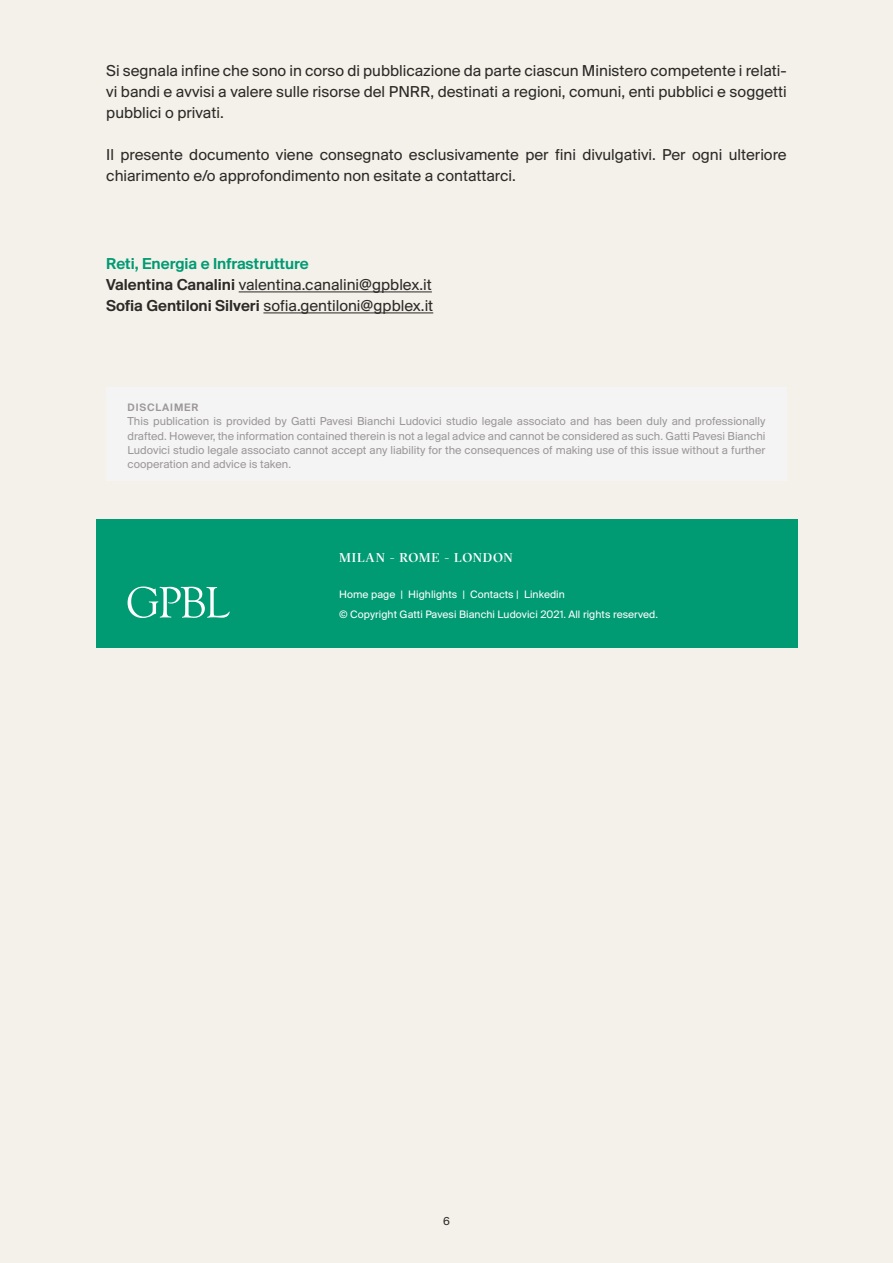
<style>
.page{position:relative;width:893px;height:1263px;background:#f3f1ea}
.page>*{position:absolute;margin:0;border:0;box-sizing:border-box;transform-origin:0 0}
.t1{font:16.5px/21px "Suisse BP Intl";color:#2c2926}
.t2{font:16.5px "Suisse BP Intl Antique";color:#009a73}
.t3{font:500 12.75px "GT Sectra Fine";letter-spacing:.075em;color:#fff}
.t4{font:12px/14.4px "Suisse BP Intl";color:#9c9899;text-align:justify}
.t5{font:12px "Suisse BP Intl";color:#2c2926}
.t6{font:11.25px/19.5px "Suisse BP Intl";letter-spacing:.005em;color:#fff}
.t7{font:11.25px "Suisse BP Intl Antique";letter-spacing:.075em;color:#9c9899}
.s1{font-family:"Suisse BP Intl Antique"}
</style>
<div class="page">
<div style="left:106px;top:387px;width:681px;height:94px;background:#f5f4f4"></div>
<div style="left:96px;top:519px;width:701px;height:129px;background:#009a73"></div>
<svg style="left:128px;top:586px;width:102px;height:32px"></svg>
<hr style="left:239px;top:291px;width:193px;height:1px;background:#2c2926">
<hr style="left:263px;top:312px;width:170px;height:1px;background:#2c2926">
<p class="t1" style="left:106px;top:60px;width:682px;text-align:justify">Si segnala infine che sono in corso di pubblicazione da parte ciascun Ministero competente i relati&shy;vi bandi e avvisi a valere sulle risorse del PNRR, destinati a regioni, comuni, enti pubblici e soggetti pubblici o privati.</p>
<p class="t1" style="left:106px;top:144px;width:682px">Il presente documento viene consegnato esclusivamente per fini divulgativi. Per ogni ulteriore chiarimento e/o approfondimento non esitate a contattarci.</p>
<p class="t2" style="left:106px;top:254px;width:204px">Reti, Energia e Infrastrutture</p>
<p class="t1" style="left:106px;top:274px;width:328px"><span class="s1">Valentina Canalini</span> valentina.canalini@gpblex.it<br><span class="s1">Sofia Gentiloni Silveri</span> sofia.gentiloni@gpblex.it</p>
<p class="t7" style="left:128px;top:400px;width:72px">DISCLAIMER</p>
<p class="t4" style="left:128px;top:414px;width:639px">This publication is provided by Gatti Pavesi Bianchi Ludovici studio legale associato and has been duly and professionally drafted. However, the information contained therein is not a legal advice and cannot be considered as such. Gatti Pavesi Bianchi Ludovici studio legale associato cannot accept any liability for the consequences of making use of this issue without a further cooperation and advice is taken.</p>
<p class="t3" style="left:339px;top:550px;width:175px">MILAN - ROME - LONDON</p>
<p class="t6" style="left:339px;top:585px;width:320px">Home page | Highlights | Contacts | Linkedin<br>© Copyright Gatti Pavesi Bianchi Ludovici 2021. All rights reserved.</p>
<p class="t5" style="left:443px;top:1214px;width:8px">6</p>
</div>
